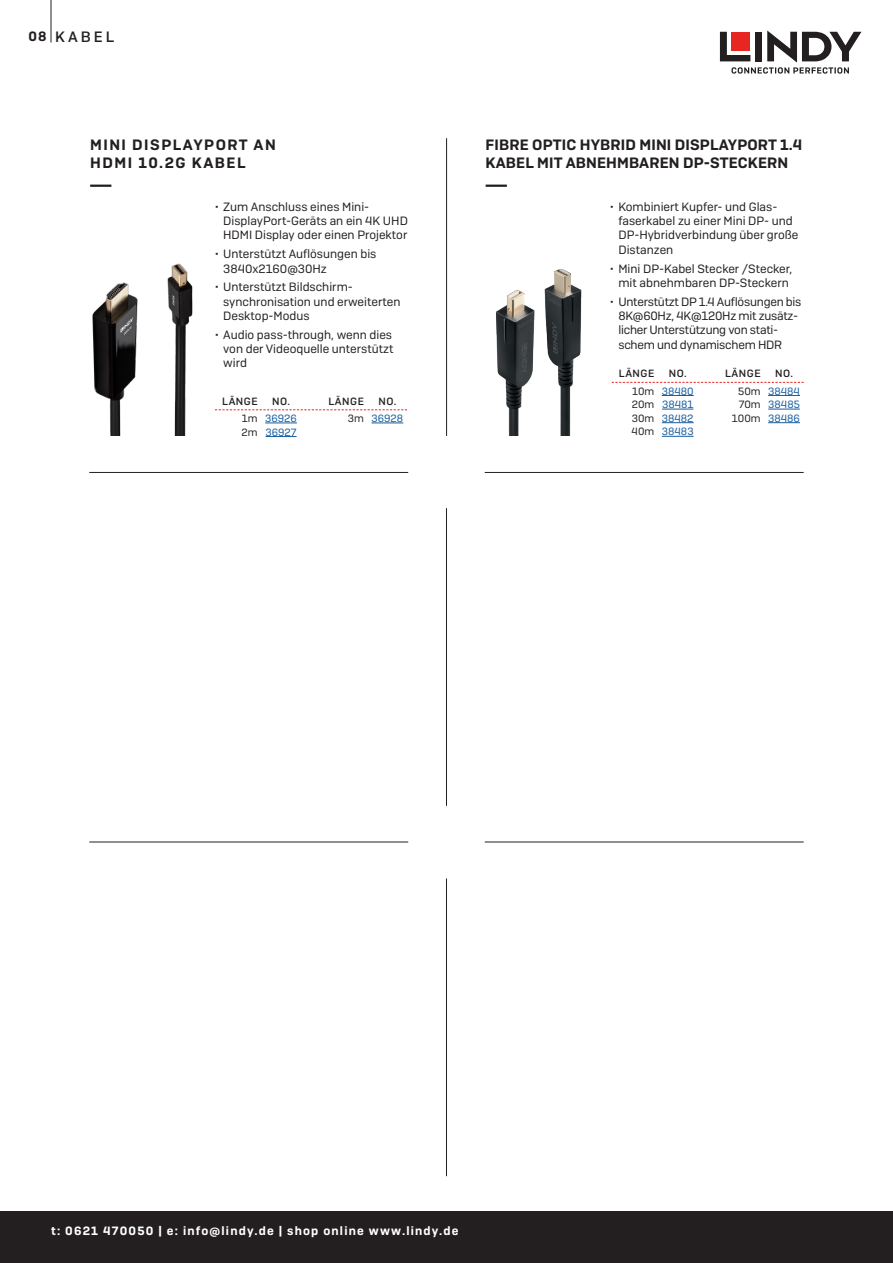
<style>
.page{position:relative;width:893px;height:1263px;background:#fff}
.page>*{position:absolute;margin:0;border:0;box-sizing:border-box;transform-origin:0 0}
.Product-Headline{font:600 15px/18px "Camber";letter-spacing:.01em;color:#231f20}
.Product-Headline-2{font:600 15px/18px "Camber";letter-spacing:.1em;color:#231f20}
.Head-1{font:500 15px "Camber";letter-spacing:.2em;color:#231f20}
.Bullets{font:600 13.5px "Camber";color:#231f20}
.t1{font:12px/14.4px "Camber";color:#231f20}
.t2{font:12px/14.4px "Camber";letter-spacing:-.02em;color:#231f20}
.t3{font:600 12px "Camber";letter-spacing:.1em;color:#fff}
.Tabelle_No{font:10.5px "Camber";color:#175d9e}
.Tabelle_No-2{font:500 10.5px "Camber";letter-spacing:.05em;color:#231f20}
.Tabelle_No-3{font:10.5px "Camber";color:#231f20}
</style>
<div class="page">
<div style="left:0;top:1212px;width:893px;height:51px;background:#231f20"></div>
<hr style="left:89px;top:842px;width:319px;height:1px;background:#231f20">
<hr style="left:89px;top:472px;width:319px;height:1px;background:#231f20">
<hr style="left:485px;top:842px;width:319px;height:1px;background:#231f20">
<hr style="left:485px;top:472px;width:319px;height:1px;background:#231f20">
<hr style="left:446px;top:878px;width:1px;height:298px;background:#231f20">
<hr style="left:446px;top:508px;width:1px;height:298px;background:#231f20">
<hr style="left:446px;top:138px;width:1px;height:298px;background:#231f20">
<hr style="left:51px;top:0;width:1px;height:43px;background:#231f20">
<svg style="left:720px;top:31px;width:141px;height:43px"></svg>
<div style="left:731px;top:32px;width:19px;height:18px;background:#e72621"></div>
<div style="left:755px;top:32px;width:7px;height:29px;background:#231f20"></div>
<img style="left:92px;top:263px;width:101px;height:173px">
<hr style="left:90px;top:185px;width:21px;height:2px;background:#231f20">
<img style="left:496px;top:269px;width:86px;height:167px">
<hr style="left:486px;top:185px;width:21px;height:2px;background:#231f20">
<hr style="left:265px;top:423px;width:32px;height:1px;background:#175d9e">
<hr style="left:371px;top:423px;width:32px;height:1px;background:#175d9e">
<hr style="left:266px;top:436px;width:31px;height:1px;background:#175d9e">
<svg style="left:215px;top:409px;width:192px;height:1px"></svg>
<hr style="left:662px;top:395px;width:32px;height:1px;background:#175d9e">
<hr style="left:768px;top:395px;width:32px;height:1px;background:#175d9e">
<hr style="left:662px;top:409px;width:31px;height:1px;background:#175d9e">
<hr style="left:768px;top:409px;width:32px;height:1px;background:#175d9e">
<hr style="left:662px;top:422px;width:32px;height:1px;background:#175d9e">
<hr style="left:768px;top:422px;width:32px;height:1px;background:#175d9e">
<hr style="left:662px;top:436px;width:32px;height:1px;background:#175d9e">
<svg style="left:612px;top:382px;width:192px;height:1px"></svg>
<p class="Bullets" style="left:28px;top:28px;width:20px">08</p>
<p class="Head-1" style="left:55px;top:28px;width:60px">KABEL</p>
<p class="Product-Headline-2" style="left:90px;top:135px;width:187px">MINI DISPLAYPORT AN<br>HDMI 10.2G KABEL</p>
<p class="t1" style="left:223px;top:199px;width:186px;text-indent:-9px">• Zum Anschluss eines Mini-<br>DisplayPort-Geräts an ein 4K UHD<br>HDMI Display oder einen Projektor</p>
<p class="t1" style="left:223px;top:247px;width:155px;text-indent:-9px">• Unterstützt Auflösungen bis<br>3840x2160@30Hz</p>
<p class="t1" style="left:223px;top:280px;width:179px;text-indent:-9px">• Unterstützt Bildschirm&shy;synchronisation und erweiterten<br>Desktop-Modus</p>
<p class="t1" style="left:223px;top:327px;width:172px;text-indent:-9px">• Audio pass-through, wenn dies von der Videoquelle unterstützt wird</p>
<p class="Tabelle_No-2" style="left:222px;top:395px;width:37px">LÄNGE</p>
<p class="Tabelle_No-2" style="left:272px;top:395px;width:19px">NO.</p>
<p class="Tabelle_No-2" style="left:329px;top:395px;width:37px">LÄNGE</p>
<p class="Tabelle_No-2" style="left:378px;top:395px;width:19px">NO.</p>
<p class="Tabelle_No-3" style="left:242px;top:412px;width:17px">1m</p>
<p class="Tabelle_No" style="left:265px;top:412px;width:33px">36926</p>
<p class="Tabelle_No-3" style="left:348px;top:412px;width:18px">3m</p>
<p class="Tabelle_No" style="left:371px;top:412px;width:33px">36928</p>
<p class="Tabelle_No-3" style="left:242px;top:426px;width:18px">2m</p>
<p class="Tabelle_No" style="left:266px;top:426px;width:33px">36927</p>
<p class="Product-Headline" style="left:486px;top:135px;width:318px">FIBRE OPTIC HYBRID MINI DISPLAYPORT 1.4<br>KABEL MIT ABNEHMBAREN DP-STECKERN</p>
<p class="t1" style="left:618px;top:199px;width:182px;text-indent:-9px">• Kombiniert Kupfer- und Glas&shy;faserkabel zu einer Mini DP- und<br>DP-Hybridverbindung über große<br>Distanzen</p>
<p class="t1" style="left:610px;top:261px;width:184px;text-align:center">• Mini DP-Kabel Stecker /Stecker, mit abnehmbaren DP-Steckern</p>
<p class="t2" style="left:618px;top:294px;width:185px;text-indent:-9px">• Unterstützt DP 1.4 Auflösungen bis<br>8K@60Hz, 4K@120Hz mit zusätz&shy;licher Unterstützung von stati&shy;schem und dynamischem HDR</p>
<p class="Tabelle_No-2" style="left:619px;top:367px;width:37px">LÄNGE</p>
<p class="Tabelle_No-2" style="left:669px;top:367px;width:19px">NO.</p>
<p class="Tabelle_No-2" style="left:725px;top:367px;width:37px">LÄNGE</p>
<p class="Tabelle_No-2" style="left:775px;top:367px;width:19px">NO.</p>
<p class="Tabelle_No-3" style="left:632px;top:385px;width:24px">10m</p>
<p class="Tabelle_No" style="left:662px;top:385px;width:33px">38480</p>
<p class="Tabelle_No-3" style="left:738px;top:385px;width:24px">50m</p>
<p class="Tabelle_No" style="left:768px;top:385px;width:33px">38484</p>
<p class="Tabelle_No-3" style="left:632px;top:398px;width:24px">20m</p>
<p class="Tabelle_No" style="left:662px;top:398px;width:33px">38481</p>
<p class="Tabelle_No-3" style="left:739px;top:398px;width:23px">70m</p>
<p class="Tabelle_No" style="left:768px;top:398px;width:33px">38485</p>
<p class="Tabelle_No-3" style="left:632px;top:412px;width:24px">30m</p>
<p class="Tabelle_No" style="left:662px;top:412px;width:33px">38482</p>
<p class="Tabelle_No-3" style="left:732px;top:412px;width:30px">100m</p>
<p class="Tabelle_No" style="left:768px;top:412px;width:33px">38486</p>
<p class="Tabelle_No-3" style="left:632px;top:425px;width:24px">40m</p>
<p class="Tabelle_No" style="left:662px;top:425px;width:33px">38483</p>
<p class="t3" style="left:51px;top:1223px;width:409px">t: 0621 470050 | e: info@lindy.de | shop online www.lindy.de</p>
</div>
